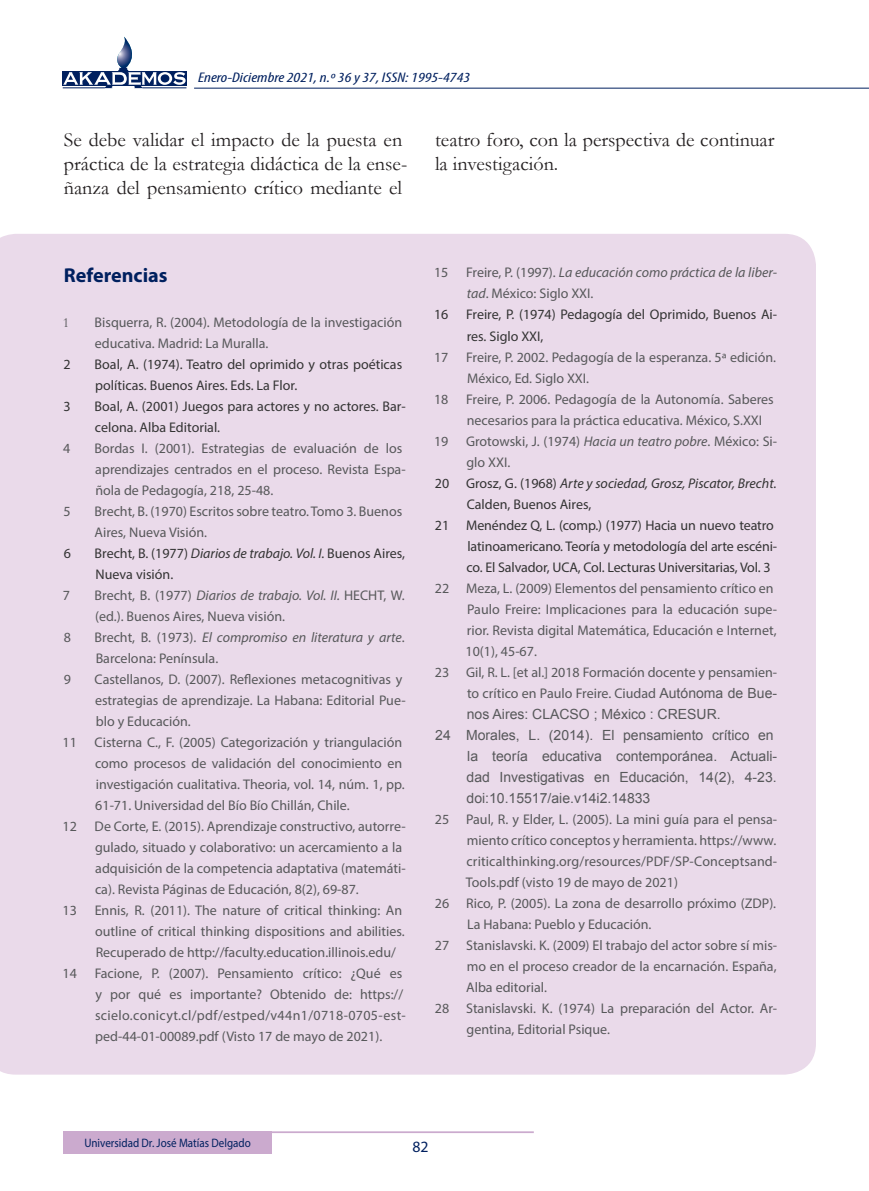
<style>
.page{position:relative;width:869px;height:1191px;background:#fff}
.page>*{position:absolute;margin:0;border:0;box-sizing:border-box;transform-origin:0 0}
.t1{font:20.12px/24.2px "Garamond";color:#231f20}
.t2{font:700 20.12px "Myriad Pro";color:#00205f}
.t3{font:15.75px "Myriad Pro";color:#00205f}
.t4{font:14px/21px "Myriad Pro";color:#57585a}
.t5{font:14px/21px "Myriad Pro";color:#333}
.t6{font:14px "Arial";color:#57585a}
.t7{font:italic 14px/21px "Myriad Pro";color:#57585a}
.t8{font:italic 14px "Myriad Pro";color:#333}
.t9{font:italic condensed 14px "Myriad Pro";color:#00205f;scale:1.25 1}
.t10{font:14px "Garamond";color:#57585a}
.t11{font:12.25px "Myriad Pro";color:#00205f;scale:.9 1}
.s1{font-style:italic}
.s2{font-style:normal}
.s3{font-family:"Arial"}
</style>
<div class="page">
<hr style="left:271px;top:1131px;width:262px;height:2px;background:#cbaace">
<div style="left:63px;top:1131px;width:208px;height:22px;background:#cbaace"></div>
<hr style="left:194px;top:88px;width:674px;height:1px;background:#00205f">
<svg style="left:62px;top:71px;width:124px;height:14px"></svg>
<svg style="left:63px;top:36px;width:122px;height:52px"></svg>
<hr style="left:63px;top:88px;width:41px;height:1px;background:#00205f">
<hr style="left:142px;top:88px;width:44px;height:1px;background:#00205f">
<div style="left:0;top:234px;width:815px;height:840px;background:#eadaea"></div>
<p class="t9" style="left:198px;top:68px;width:219px">Enero-Diciembre 2021, n.º 36 y 37, ISSN: 1995-4743</p>
<h1 class="t1" style="left:64px;top:127px;width:345px">Se debe validar el impacto de la puesta en práctica de la estrategia didáctica de la ense&shy;ñanza del pensamiento crítico mediante el</h1>
<h1 class="t1" style="left:435px;top:127px;width:341px">teatro foro, con la perspectiva de continuar la investigación.</h1>
<h1 class="t2" style="left:64px;top:262px;width:105px">Referencias</h1>
<p class="t10" style="left:63px;top:314px;width:8px">1</p>
<p class="t4" style="left:95px;top:311px;width:309px">Bisquerra, R. (2004). Metodología de la investigación educativa. Madrid: La Muralla.</p>
<p class="t5" style="left:63px;top:353px;width:9px">2</p>
<p class="t5" style="left:95px;top:353px;width:309px">Boal, A. (1974). Teatro del oprimido y otras poéticas políticas. Buenos Aires. Eds. La Flor.</p>
<p class="t5" style="left:64px;top:395px;width:9px">3</p>
<p class="t5" style="left:95px;top:395px;width:312px">Boal, A. (2001) Juegos para actores y no actores. Bar&shy;celona. Alba Editorial.</p>
<p class="t4" style="left:63px;top:437px;width:9px">4</p>
<p class="t4" style="left:95px;top:437px;width:312px">Bordas I. (2001). Estrategias de evaluación de los aprendizajes centrados en el proceso. Revista Espa&shy;ñola de Pedagogía, 218, 25-48.</p>
<p class="t4" style="left:64px;top:500px;width:9px">5</p>
<p class="t4" style="left:95px;top:500px;width:309px">Brecht, B. (1970) Escritos sobre teatro. Tomo 3. Buenos<br>Aires, Nueva Visión.</p>
<p class="t5" style="left:64px;top:542px;width:9px">6</p>
<p class="t5" style="left:95px;top:542px;width:312px">Brecht, B. (1977) <span class="s1">Diarios de trabajo. Vol. I.</span> Buenos Aires,<br>Nueva visión.</p>
<p class="t4" style="left:63px;top:584px;width:9px">7</p>
<p class="t4" style="left:95px;top:584px;width:311px">Brecht, B. (1977) <span class="s1">Diarios de trabajo. Vol. II.</span> HECHT, W. (ed.). Buenos Aires, Nueva visión.</p>
<p class="t4" style="left:64px;top:626px;width:9px">8</p>
<p class="t4" style="left:95px;top:626px;width:311px">Brecht, B. (1973). <span class="s1">El compromiso en literatura y arte</span>.<br>Barcelona: Península.</p>
<p class="t4" style="left:64px;top:668px;width:9px">9</p>
<p class="t4" style="left:95px;top:668px;width:312px">Castellanos, D. (2007). Reflexiones metacognitivas y estrategias de aprendizaje. La Habana: Editorial Pue&shy;blo y Educación.</p>
<p class="t4" style="left:62px;top:731px;width:16px">11</p>
<p class="t4" style="left:95px;top:731px;width:311px">Cisterna C., F. (2005) Categorización y triangulación como procesos de validación del conocimiento en investigación cualitativa. Theoria, vol. 14, núm. 1, pp.<br>61-71. Universidad del Bío Bío Chillán, Chile.</p>
<p class="t4" style="left:62px;top:815px;width:16px">12</p>
<p class="t4" style="left:95px;top:815px;width:312px">De Corte, E. (2015). Aprendizaje constructivo, autorre&shy;gulado, situado y colaborativo: un acercamiento a la adquisición de la competencia adaptativa (matemáti&shy;ca). Revista Páginas de Educación, 8(2), 69-87.</p>
<p class="t4" style="left:63px;top:899px;width:16px">13</p>
<p class="t4" style="left:95px;top:899px;width:311px">Ennis, R. (2011). The nature of critical thinking: An outline of critical thinking dispositions and abilities.<br>Recuperado de http://faculty.education.illinois.edu/</p>
<p class="t4" style="left:63px;top:962px;width:16px">14</p>
<p class="t4" style="left:95px;top:962px;width:312px">Facione, P. (2007). Pensamiento crítico: ¿Qué es y por qué es importante? Obtenido de: https:// scielo.conicyt.cl/pdf/estped/v44n1/0718-0705-est&shy;ped-44-01-00089.pdf (Visto 17 de mayo de 2021).</p>
<p class="t4" style="left:434px;top:262px;width:16px">15</p>
<p class="t7" style="left:466px;top:262px;width:312px"><span class="s2">Freire, P. (1997).</span> La educación como práctica de la liber&shy;tad<span class="s2">. México: Siglo XXI.</span></p>
<p class="t5" style="left:434px;top:304px;width:16px">16</p>
<p class="t5" style="left:466px;top:304px;width:312px">Freire, P. (1974) Pedagogía del Oprimido, Buenos Ai&shy;res. Siglo XXI,</p>
<p class="t4" style="left:434px;top:346px;width:16px">17</p>
<p class="t4" style="left:466px;top:346px;width:311px">Freire, P. 2002. Pedagogía de la esperanza. 5ª edición.<br>México, Ed. Siglo XXI.</p>
<p class="t4" style="left:434px;top:388px;width:16px">18</p>
<p class="t4" style="left:466px;top:388px;width:309px">Freire, P. 2006. Pedagogía de la Autonomía. Saberes necesarios para la práctica educativa. México, S.XXI</p>
<p class="t4" style="left:434px;top:430px;width:16px">19</p>
<p class="t4" style="left:466px;top:430px;width:312px">Grotowski, J. (1974) <span class="s1">Hacia un teatro pobre</span>. México: Si-</p>
<p class="t4" style="left:466px;top:451px;width:45px">glo XXI.</p>
<p class="t8" style="left:434px;top:474px;width:343px"><span class="s2">20 Grosz, G. (1968)</span> Arte y sociedad, Grosz, Piscator, Brecht.</p>
<p class="t5" style="left:466px;top:493px;width:126px">Calden, Buenos Aires,</p>
<p class="t5" style="left:434px;top:514px;width:340px">21 Menéndez Q, L. (comp.) (1977) Hacia un nuevo teatro</p>
<p class="t5" style="left:467px;top:535px;width:311px">latinoamericano. Teoría y metodología del arte escéni-</p>
<p class="t5" style="left:466px;top:556px;width:305px">co. El Salvador, UCA, Col. Lecturas Universitarias, Vol. 3</p>
<p class="t4" style="left:434px;top:577px;width:340px">22 Meza, L. (2009) Elementos del pensamiento crítico en</p>
<p class="t4" style="left:467px;top:598px;width:311px">Paulo Freire: Implicaciones para la educación supe-</p>
<p class="t4" style="left:466px;top:619px;width:311px">rior. Revista digital Matemática, Educación e Internet,</p>
<p class="t4" style="left:465px;top:640px;width:73px">10(1), 45-67.</p>
<p class="t4" style="left:434px;top:661px;width:344px">23 Gil, R. L. [et al.] 2018 Formación docente y pensamien-</p>
<p class="t4" style="left:467px;top:682px;width:311px">to crítico en Paulo Freire. Ciudad <span class="s3">Autónoma de Bue-</span></p>
<p class="t6" style="left:466px;top:704px;width:255px">nos Aires: CLACSO ; México : CRESUR.</p>
<p class="t6" style="left:435px;top:725px;width:340px">24 Morales, L. (2014). El pensamiento crítico en</p>
<p class="t6" style="left:467px;top:746px;width:311px">la teoría educativa contemporánea. Actuali-</p>
<p class="t6" style="left:466px;top:767px;width:311px">dad Investigativas en Educación, 14(2), 4-23.</p>
<p class="t6" style="left:466px;top:788px;width:185px">doi:10.15517/aie.v14i2.14833</p>
<p class="t4" style="left:434px;top:808px;width:344px">25 Paul, R. y Elder, L. (2005). La mini guía para el pensa-</p>
<p class="t4" style="left:466px;top:829px;width:311px">miento crítico conceptos y herramienta. https://www.</p>
<p class="t4" style="left:466px;top:850px;width:312px">criticalthinking.org/resources/PDF/SP-Conceptsand-</p>
<p class="t4" style="left:466px;top:871px;width:213px">Tools.pdf (visto 19 de mayo de 2021)</p>
<p class="t4" style="left:434px;top:892px;width:343px">26 Rico, P. (2005). La zona de desarrollo próximo (ZDP).</p>
<p class="t4" style="left:467px;top:913px;width:186px">La Habana: Pueblo y Educación.</p>
<p class="t4" style="left:434px;top:934px;width:344px">27 Stanislavski. K. (2009) El trabajo del actor sobre sí mis-</p>
<p class="t4" style="left:466px;top:955px;width:311px">mo en el proceso creador de la encarnación. España,</p>
<p class="t4" style="left:466px;top:976px;width:82px">Alba editorial.</p>
<p class="t4" style="left:434px;top:997px;width:344px">28 Stanislavski. K. (1974) La preparación del Actor. Ar-</p>
<p class="t4" style="left:466px;top:1018px;width:145px">gentina, Editorial Psique.</p>
<p class="t11" style="left:84px;top:1135px;width:186px">Universidad Dr. José Matías Delgado</p>
<p class="t3" style="left:412px;top:1136px;width:18px">82</p>
</div>
